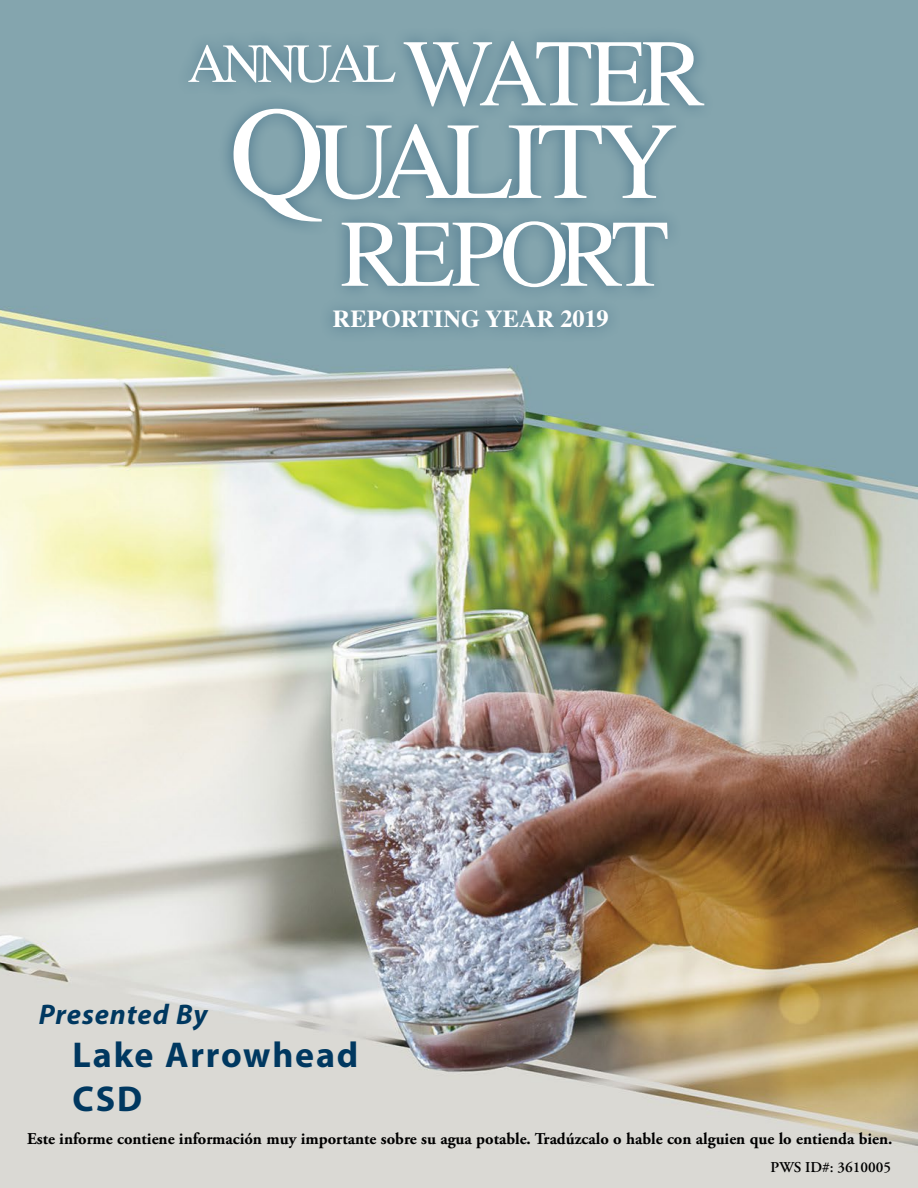
<style>
.page{position:relative;width:918px;height:1188px;background:#fff}
.page>*{position:absolute;margin:0;border:0;box-sizing:border-box;transform-origin:0 0}
.t1{font:109.5px "Times";letter-spacing:-.07em;color:#fff}
.t2{font:95.4px "Times";letter-spacing:-.08em;color:#fff}
.t3{font:55.05px "Times";letter-spacing:-.085em;color:#fff}
.Utility_Name{font:700 36px/43.2px "Myriad Pro";letter-spacing:.05em;color:#003860}
.Presented_By{font:italic 700 28.5px "Myriad Pro";letter-spacing:.03em;color:#003860}
.t4{font:700 24.45px "Times";color:#fff}
.Translation_text{font:700 16.5px "Adobe Garamond Pro";color:#000}
.PWS_ID{font:600 15px "Adobe Garamond Pro";color:#000}
.s1{font-size:95.4px}
.s2{font-size:132px}
</style>
<div class="page">
<img style="left:0;top:0;width:918px;height:1188px">
<div style="left:175px;top:27px;width:543px;height:316px;background:#003860;opacity:.48"></div>
<h3 class="t3" style="left:187px;top:12px;width:520px">ANNUAL <span class="s1">WATER</span></h3>
<h1 class="t1" style="left:230px;top:59px;width:450px"><span class="s2">Q</span>UALITY</h1>
<h2 class="t2" style="left:341px;top:165px;width:330px">REPORT</h2>
<h3 class="t4" style="left:333px;top:303px;width:277px">REPORTING YEAR 2019</h3>
<p class="Presented_By" style="left:39px;top:996px;width:170px">Presented By</p>
<p class="Utility_Name" style="left:73px;top:1033px;width:287px">Lake Arrowhead<br>CSD</p>
<p class="Translation_text" style="left:27px;top:1129px;width:867px">Este informe contiene información muy importante sobre su agua potable. Tradúzcalo o hable con alguien que lo entienda bien.</p>
<p class="PWS_ID" style="left:771px;top:1158px;width:122px">PWS ID#: 3610005</p>
</div>
